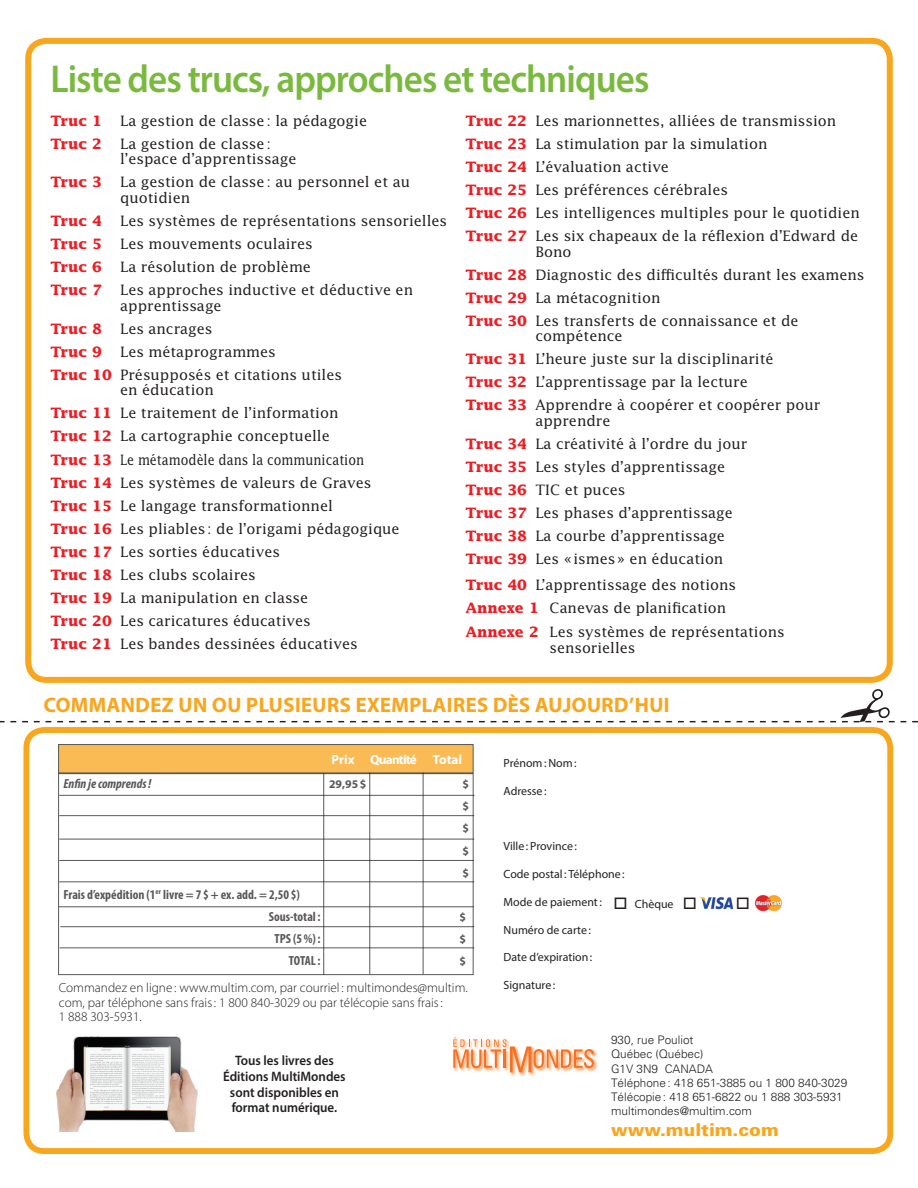
<style>
.page{position:relative;width:918px;height:1188px;background:#fff}
.page>*{position:absolute;margin:0;border:0;box-sizing:border-box;transform-origin:0 0}
.t1{font:600 39px "Myriad Pro";letter-spacing:-.025em;color:#79ba3e;scale:.95 1}
.t2{font:21px "Myriad Headline";letter-spacing:.025em;color:#f9a61f}
.t3{font:900 17.7px "Univers";color:#f9a61f}
.t4{font:14.4px/23.1px "Lucida";color:#231f20}
.t5{font:700 14.4px "Lucida";color:#ee1d23}
.t6{font:14.25px/24.3px "Lucida";color:#231f20}
.t7{font:600 13.65px/15.6px "Myriad Pro";color:#231f20;text-align:center;scale:.95 1}
.t8{font:300 13.2px/14.7px "Myriad Pro";color:#231f20}
.t9{font:700 condensed 13.2px/22px "Myriad Pro";color:#231f20}
.t10{font:italic 700 condensed 13.2px "Myriad Pro";color:#231f20}
.t11{font:700 13.2px "Myriad Pro";letter-spacing:-.055em;color:#fff}
.t12{font:11.85px "Myriad Pro";color:#231f20}
.t13{font:300 11.7px/14.1px "Univers";color:#231f20}
.t14{font:700 11.7px/22px "Myriad Pro";color:#231f20;text-align:justify}
.s1{font-weight:700;color:#ee1d23}
</style>
<div class="page">
<div style="left:25px;top:38px;width:868px;height:645px;border:6px solid #f9a61f;border-radius:18px"></div>
<div style="left:23px;top:727px;width:870px;height:427px;border:6px solid #f9a61f;border-radius:18px"></div>
<img style="left:57px;top:1036px;width:141px;height:96px">
<img style="left:509px;top:1049px;width:89px;height:27px">
<svg style="left:453px;top:1037px;width:141px;height:35px"></svg>
<img style="left:699px;top:897px;width:34px;height:12px">
<img style="left:754px;top:895px;width:29px;height:17px">
<div style="left:59px;top:745px;width:414px;height:28px;background:#fabb54"></div>
<div style="left:58px;top:773px;width:416px;height:202px;border:1px solid #231f20"></div>
<hr style="left:59px;top:795px;width:416px;height:1px;background:#231f20">
<hr style="left:59px;top:815px;width:415px;height:1px;background:#231f20">
<hr style="left:59px;top:839px;width:415px;height:1px;background:#231f20">
<hr style="left:59px;top:860px;width:415px;height:1px;background:#231f20">
<hr style="left:59px;top:881px;width:415px;height:1px;background:#231f20">
<hr style="left:60px;top:926px;width:414px;height:1px;background:#231f20">
<hr style="left:60px;top:947px;width:414px;height:1px;background:#231f20">
<hr style="left:323px;top:773px;width:1px;height:202px;background:#231f20">
<hr style="left:369px;top:773px;width:1px;height:201px;background:#231f20">
<hr style="left:423px;top:773px;width:1px;height:201px;background:#231f20">
<hr style="left:59px;top:906px;width:415px;height:1px;background:#231f20">
<svg style="left:0;top:720px;width:918px;height:9px"></svg>
<h1 class="t1" style="left:50px;top:54px;width:632px">Liste des trucs, approches et techniques</h1>
<p class="t5" style="left:50px;top:112px;width:53px">Truc 1</p>
<p class="t4" style="left:120px;top:109px;width:248px">La gestion de classe: la pédagogie</p>
<p class="t5" style="left:50px;top:135px;width:53px">Truc 2</p>
<p class="t4" style="left:120px;top:135px;width:178px;line-height:15.6px">La gestion de classe: l’espace d’apprentissage</p>
<p class="t5" style="left:50px;top:173px;width:53px">Truc 3</p>
<p class="t4" style="left:120px;top:174px;width:291px;line-height:15.6px">La gestion de classe: au personnel et au quotidien</p>
<p class="t5" style="left:50px;top:212px;width:53px">Truc 4</p>
<p class="t4" style="left:120px;top:209px;width:329px">Les systèmes de représentations sensorielles</p>
<p class="t5" style="left:50px;top:235px;width:53px">Truc 5</p>
<p class="t4" style="left:120px;top:232px;width:194px">Les mouvements oculaires</p>
<p class="t5" style="left:50px;top:258px;width:53px">Truc 6</p>
<p class="t4" style="left:120px;top:255px;width:192px">La résolution de problème</p>
<p class="t5" style="left:50px;top:281px;width:53px">Truc 7</p>
<p class="t4" style="left:120px;top:282px;width:294px;line-height:15.6px">Les approches inductive et déductive en apprentissage</p>
<p class="t5" style="left:50px;top:320px;width:53px">Truc 8</p>
<p class="t4" style="left:120px;top:317px;width:94px">Les ancrages</p>
<p class="t5" style="left:50px;top:343px;width:53px">Truc 9</p>
<p class="t4" style="left:50px;top:340px;width:293px;text-align:center">Les métaprogrammes<br><span class="s1">Truc 10</span> Présupposés et citations utiles</p>
<p class="t4" style="left:50px;top:378px;width:351px;text-indent:70px">en éducation<br><span class="s1">Truc 11</span> Le traitement de l’information<br><span class="s1">Truc 12</span> La cartographie conceptuelle<br><span class="s1">Truc 13</span> Le métamodèle dans la communication <span class="s1">Truc 14</span> Les systèmes de valeurs de Graves <span class="s1">Truc 15</span> Le langage transformationnel<br><span class="s1">Truc 16</span> Les pliables: de l’origami pédagogique <span class="s1">Truc 17</span> Les sorties éducatives<br><span class="s1">Truc 18</span> Les clubs scolaires<br><span class="s1">Truc 19</span> La manipulation en classe<br><span class="s1">Truc 20</span> Les caricatures éducatives<br><span class="s1">Truc 21</span> Les bandes dessinées éducatives</p>
<p class="t4" style="left:466px;top:109px;width:396px"><span class="s1">Truc 22</span> Les marionnettes, alliées de transmission <span class="s1">Truc 23</span> La stimulation par la simulation<br><span class="s1">Truc 24</span> L’évaluation active<br><span class="s1">Truc 25</span> Les préférences cérébrales<br><span class="s1">Truc 26</span> Les intelligences multiples pour le quotidien <span class="s1">Truc 27</span> Les six chapeaux de la réflexion d’Edward de</p>
<p class="t4" style="left:466px;top:239px;width:400px;text-indent:70px">Bono<br><span class="s1">Truc 28</span> Diagnostic des difficultés durant les examens<br><span class="s1">Truc 29</span> La métacognition<br><span class="s1">Truc 30</span> Les transferts de connaissance et de</p>
<p class="t4" style="left:466px;top:324px;width:356px;text-indent:70px">compétence<br><span class="s1">Truc 31</span> L’heure juste sur la disciplinarité<br><span class="s1">Truc 32</span> L’apprentissage par la lecture<br><span class="s1">Truc 33</span> Apprendre à coopérer et coopérer pour</p>
<p class="t4" style="left:466px;top:409px;width:283px;text-indent:70px">apprendre<br><span class="s1">Truc 34</span> La créativité à l’ordre du jour<br><span class="s1">Truc 35</span> Les styles d’apprentissage<br><span class="s1">Truc 36</span> TIC et puces<br><span class="s1">Truc 37</span> Les phases d’apprentissage<br><span class="s1">Truc 38</span> La courbe d’apprentissage<br><span class="s1">Truc 39</span> Les «ismes» en éducation</p>
<p class="t4" style="left:466px;top:573px;width:272px"><span class="s1">Truc 40</span> L’apprentissage des notions</p>
<p class="t6" style="left:466px;top:595px;width:321px"><span class="s1">Annexe 1</span> Canevas de planification<br><span class="s1">Annexe 2</span> Les systèmes de représentations</p>
<p class="t6" style="left:550px;top:635px;width:87px">sensorielles</p>
<h2 class="t2" style="left:44px;top:694px;width:627px">COMMANDEZ UN OU PLUSIEURS EXEMPLAIRES DÈS AUJOURD’HUI</h2>
<p class="t11" style="left:332px;top:751px;width:132px">Prix Quantité Total</p>
<p class="t10" style="left:63px;top:776px;width:89px">Enfin je comprends!</p>
<p class="t14" style="left:329px;top:773px;width:39px">29,95$</p>
<p class="t14" style="left:463px;top:773px;width:8px">$ $ $ $ $</p>
<p class="t9" style="left:269px;top:883px;width:53px;text-indent:-205px">Frais d’expédition (1<sup>er</sup> livre = 7 $ + ex. add. = 2,50 $)<br>Sous-total :</p>
<p class="t14" style="left:460px;top:905px;width:8px">$</p>
<p class="t9" style="left:275px;top:927px;width:48px">TPS (5%):</p>
<p class="t14" style="left:460px;top:927px;width:8px">$</p>
<p class="t9" style="left:289px;top:949px;width:33px">TOTAL:</p>
<p class="t14" style="left:460px;top:949px;width:8px">$</p>
<p class="t8" style="left:59px;top:980px;width:411px">Commandez en ligne : www.multim.com, par courriel : multimondes@multim. com, par téléphone sans frais: 1 800 840-3029 ou par télécopie sans frais:<br>1 888 303-5931.</p>
<p class="t7" style="left:223px;top:1053px;width:131px">Tous les livres des<br>Éditions MultiMondes sont disponibles en format numérique.</p>
<p class="t12" style="left:504px;top:756px;width:75px">Prénom: Nom:</p>
<p class="t12" style="left:504px;top:783px;width:44px">Adresse:</p>
<p class="t12" style="left:504px;top:839px;width:75px">Ville: Province:</p>
<p class="t12" style="left:504px;top:867px;width:123px">Code postal : Téléphone:</p>
<p class="t12" style="left:504px;top:895px;width:100px">Mode de paiement:</p>
<p class="t12" style="left:504px;top:922px;width:89px">Numéro de carte:</p>
<p class="t12" style="left:504px;top:950px;width:90px">Date d’expiration:</p>
<p class="t12" style="left:504px;top:978px;width:53px">Signature:</p>
<p class="t12" style="left:613px;top:896px;width:85px">□ Chèque □</p>
<p class="t13" style="left:611px;top:1033px;width:238px">930, rue Pouliot<br>Québec (Québec)<br>G1V 3N9 CANADA<br>Téléphone: 418 651-3885 ou 1 800 840-3029<br>Télécopie: 418 651-6822 ou 1 888 303-5931 multimondes@multim.com</p>
<p class="t3" style="left:611px;top:1119px;width:169px">www.multim.com</p>
</div>
